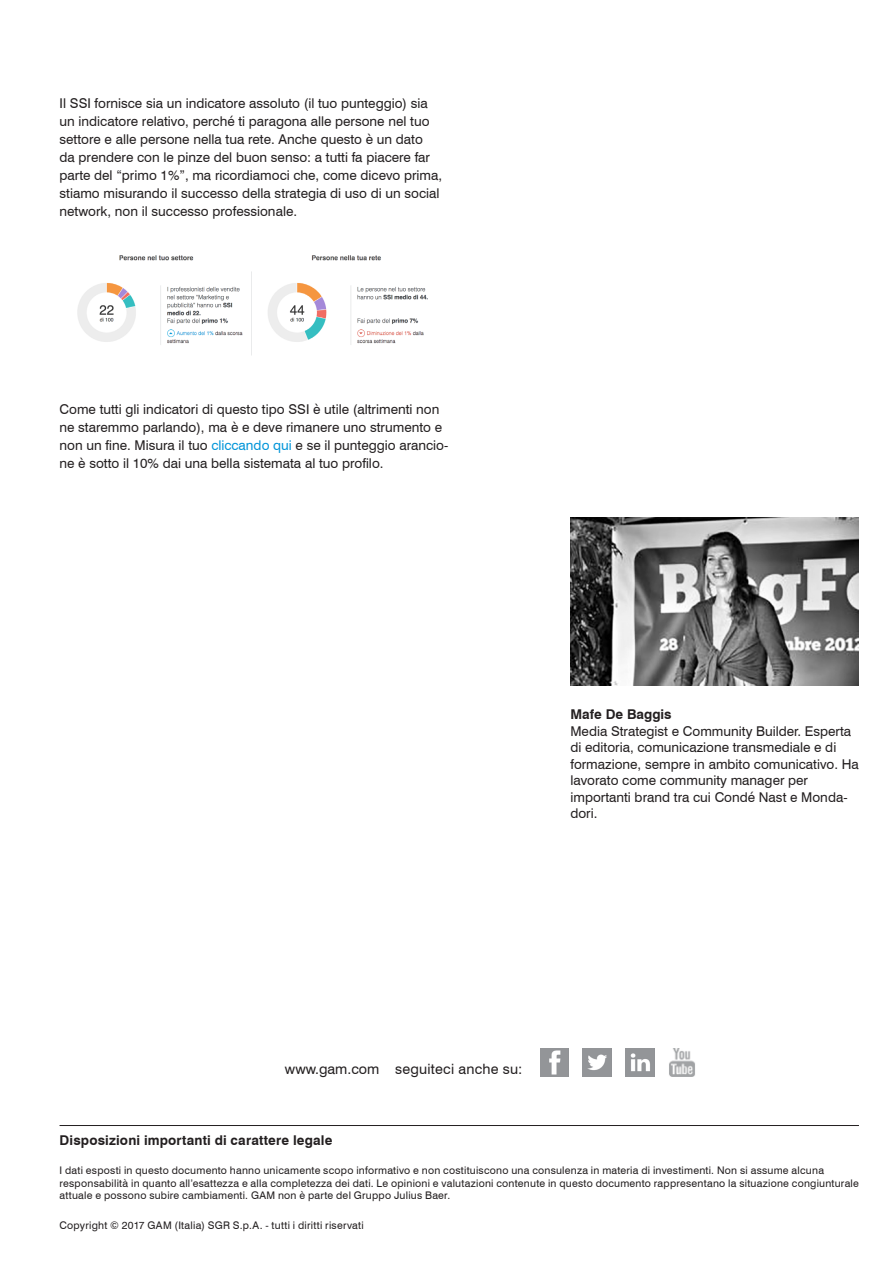
<style>
.page{position:relative;width:893px;height:1263px;background:#fff}
.page>*{position:absolute;margin:0;border:0;box-sizing:border-box;transform-origin:0 0}
.t1{font:14.25px "Swiss 721 BT";letter-spacing:.015em;color:#231f20}
.t2{font:13.5px/18px "Swiss 721 BT";color:#231f20}
._9pt___4mm___2mm_par{font:700 13.5px "Swiss 721 BT";letter-spacing:.01em;color:#231f20}
.t3{font:10.5px/12.6px "Swiss 721 BT";letter-spacing:.02em;color:#231f20}
.s1{color:#0095d9}
.s2{font-weight:700}
</style>
<div class="page">
<img style="left:669px;top:1048px;width:26px;height:29px">
<hr style="left:60px;top:1125px;width:799px;height:1px;background:#231f20">
<img style="left:77px;top:255px;width:351px;height:101px">
<img style="left:583px;top:1048px;width:28px;height:29px">
<img style="left:540px;top:1048px;width:28px;height:29px">
<img style="left:626px;top:1048px;width:28px;height:29px">
<img style="left:570px;top:518px;width:289px;height:168px">
<p class="t2" style="left:60px;top:94px;width:384px">Il SSI fornisce sia un indicatore assoluto (il tuo punteggio) sia un indicatore relativo, perché ti paragona alle persone nel tuo settore e alle persone nella tua rete. Anche questo è un dato<br>da prendere con le pinze del buon senso: a tutti fa piacere far parte del “primo 1%”, ma ricordiamoci che, come dicevo prima, stiamo misurando il successo della strategia di uso di un social network, non il successo professionale.</p>
<p class="t2" style="left:60px;top:400px;width:390px">Come tutti gli indicatori di questo tipo SSI è utile (altrimenti non ne staremmo parlando), ma è e deve rimanere uno strumento e non un fine. Misura il tuo <span class="s1">cliccando qui</span> e se il punteggio arancio&shy;ne è sotto il 10% dai una bella sistemata al tuo profilo.</p>
<p class="t2" style="left:570px;top:706px;width:290px;line-height:16.5px"><span class="s2">Mafe De Baggis<br></span>Media Strategist e Community Builder. Esperta di editoria, comunicazione transmediale e di formazione, sempre in ambito comunicativo. Ha lavorato come community manager per importanti brand tra cui Condé Nast e Monda&shy;dori.</p>
<p class="t1" style="left:285px;top:1060px;width:239px">www.gam.com seguiteci anche su:</p>
<p class="_9pt___4mm___2mm_par" style="left:60px;top:1131px;width:274px">Disposizioni importanti di carattere legale</p>
<p class="t3" style="left:60px;top:1164px;width:801px">I dati esposti in questo documento hanno unicamente scopo informativo e non costituiscono una consulenza in materia di investimenti. Non si assume alcuna responsabilità in quanto all’esattezza e alla completezza dei dati. Le opinioni e valutazioni contenute in questo documento rappresentano la situazione congiunturale attuale e possono subire cambiamenti. GAM non è parte del Gruppo Julius Baer.</p>
<p class="t3" style="left:60px;top:1219px;width:306px">Copyright © 2017 GAM (Italia) SGR S.p.A. - tutti i diritti riservati</p>
</div>
